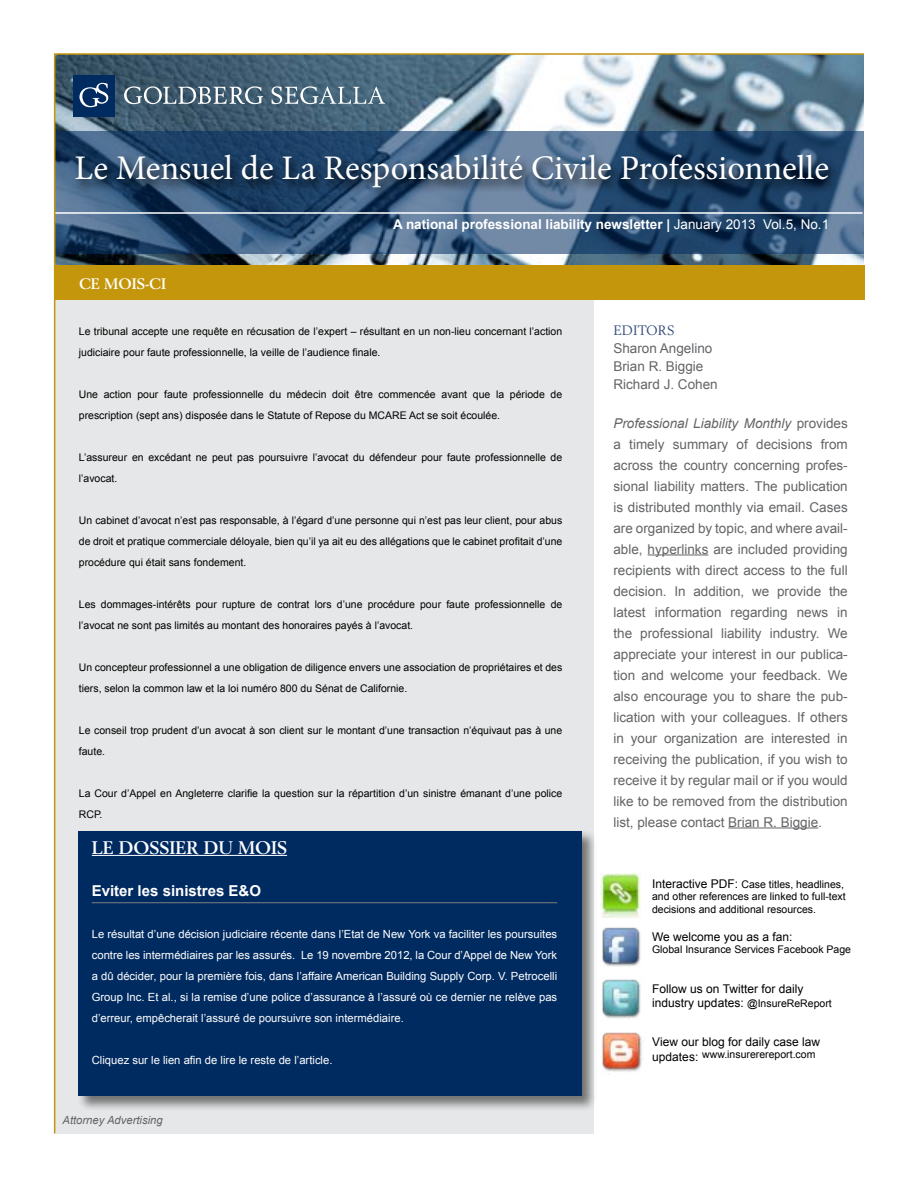
<style>
.page{position:relative;width:918px;height:1188px;background:#fff}
.page>*{position:absolute;margin:0;border:0;box-sizing:border-box;transform-origin:0 0}
.t1{font:34.5px "Minion Pro";color:#fff}
.t2{font:700 18px "Berling LT Std";color:#fff}
.t3{font:700 15px "Arial";color:#fff}
.t4{font:700 15px "Berling LT Std";color:#fff}
.t5{font:13.5px/21px "Arial";color:#636466}
.t6{font:700 13.5px "Arial";color:#fff}
.t7{font:13.5px "Berling LT Std";color:#364d7c}
.t8{font:12px/14.4px "Arial";color:#000}
.t9{font:11.25px/21px "Arial";color:#fff;text-align:justify}
.t10{font:italic 11.25px "Arial";color:#636466}
.t11{font:10.5px/21px "Arial";color:#000}
.s1{font-weight:400}
.s2{font-style:italic}
.s3{font-size:12px}
.s4{font-size:10.5px}
</style>
<div class="page">
<img style="left:55px;top:55px;width:809px;height:211px">
<div style="left:54px;top:300px;width:540px;height:834px;background:#e6e7e8"></div>
<div style="left:54px;top:266px;width:811px;height:34px;background:#c4960c"></div>
<svg style="left:55px;top:131px;width:809px;height:123px;background:#365679"></svg>
<hr style="left:52px;top:212px;width:810px;height:2px;background:#fff">
<hr style="left:55px;top:53px;width:809px;height:2px;background:#c4960c">
<hr style="left:54px;top:53px;width:1px;height:1080px;background:#c4960c">
<hr style="left:648px;top:554px;width:60px;height:1px;background:#636466">
<hr style="left:728px;top:827px;width:90px;height:1px;background:#636466">
<img style="left:601px;top:873px;width:39px;height:44px">
<img style="left:602px;top:927px;width:39px;height:40px">
<img style="left:602px;top:979px;width:39px;height:40px">
<img style="left:602px;top:1032px;width:40px;height:40px">
<div style="left:78px;top:830px;width:519px;height:281px;background:#000;opacity:.5"></div>
<div style="left:79px;top:832px;width:503px;height:264px;background:#002b60"></div>
<hr style="left:92px;top:855px;width:195px;height:1px;background:#fff">
<hr style="left:92px;top:902px;width:465px;height:1px;background:#808080">
<div style="left:72px;top:152px;width:768px;height:48px;background:#000;opacity:.75"></div>
<div style="left:73px;top:75px;width:42px;height:41px;background:#002b60"></div>
<svg style="left:124px;top:86px;width:139px;height:18px;background:#718493"></svg>
<svg style="left:272px;top:86px;width:112px;height:18px;background:#708898"></svg>
<svg style="left:79px;top:83px;width:30px;height:24px"></svg>
<h1 class="t1" style="left:75px;top:145px;width:756px">Le Mensuel de La Responsabilité Civile Professionnelle</h1>
<p class="t6" style="left:393px;top:215px;width:438px">A national professional liability newsletter | <span class="s1">January 2013 Vol.5, No.1</span></p>
<h3 class="t4" style="left:79px;top:275px;width:89px">CE MOIS-CI</h3>
<p class="t11" style="left:79px;top:321px;width:485px">Le tribunal accepte une requête en récusation de l’expert – résultant en un non-lieu concernant l’action judiciaire pour faute professionnelle, la veille de l’audience finale.</p>
<p class="t11" style="left:79px;top:384px;width:485px">Une action pour faute professionnelle du médecin doit être commencée avant que la période de prescription (sept ans) disposée dans le Statute of Repose du MCARE Act se soit écoulée.</p>
<p class="t11" style="left:79px;top:447px;width:485px">L’assureur en excédant ne peut pas poursuivre l’avocat du défendeur pour faute professionnelle de l’avocat.</p>
<p class="t11" style="left:79px;top:510px;width:485px;text-align:justify">Un cabinet d’avocat n’est pas responsable, à l’égard d’une personne qui n’est pas leur client, pour abus de droit et pratique commerciale déloyale, bien qu’il ya ait eu des allégations que le cabinet profitait d’une procédure qui était sans fondement.</p>
<p class="t11" style="left:79px;top:594px;width:485px">Les dommages-intérêts pour rupture de contrat lors d’une procédure pour faute professionnelle de l’avocat ne sont pas limités au montant des honoraires payés à l’avocat.</p>
<p class="t11" style="left:79px;top:657px;width:485px">Un concepteur professionnel a une obligation de diligence envers une association de propriétaires et des tiers, selon la common law et la loi numéro 800 du Sénat de Californie.</p>
<p class="t11" style="left:79px;top:720px;width:485px">Le conseil trop prudent d’un avocat à son client sur le montant d’une transaction n’équivaut pas à une faute.</p>
<p class="t11" style="left:79px;top:783px;width:485px">La Cour d’Appel en Angleterre clarifie la question sur la répartition d’un sinistre émanant d’une police<br>RCP.</p>
<h2 class="t2" style="left:92px;top:837px;width:197px">LE DOSSIER DU MOIS</h2>
<h3 class="t3" style="left:92px;top:880px;width:171px">Eviter les sinistres E&amp;O</h3>
<p class="t9" style="left:92px;top:923px;width:467px">Le résultat d’une décision judiciaire récente dans l’Etat de New York va faciliter les poursuites contre les intermédiaires par les assurés. Le 19 novembre 2012, la Cour d’Appel de New York a dû décider, pour la première fois, dans l’affaire American Building Supply Corp. V. Petrocelli Group Inc. Et al., si la remise d’une police d’assurance à l’assuré où ce dernier ne relève pas d’erreur, empêcherait l’assuré de poursuivre son intermédiaire.</p>
<p class="t9" style="left:92px;top:1049px;width:242px">Cliquez sur le lien afin de lire le reste de l’article.</p>
<p class="t10" style="left:63px;top:1113px;width:102px">Attorney Advertising</p>
<p class="t7" style="left:613px;top:322px;width:63px">EDITORS</p>
<p class="t5" style="left:613px;top:339px;width:106px;line-height:18px">Sharon Angelino<br>Brian R. Biggie<br>Richard J. Cohen</p>
<p class="t5" style="left:613px;top:412px;width:236px;text-align:justify"><span class="s2">Professional Liability Monthly</span> provides a timely summary of decisions from across the country concerning profes&shy;sional liability matters. The publication is distributed monthly via email. Cases are organized by topic, and where avail&shy;able, hyperlinks are included providing recipients with direct access to the full decision. In addition, we provide the latest information regarding news in the professional liability industry. We appreciate your interest in our publica&shy;tion and welcome your feedback. We also encourage you to share the pub&shy;lication with your colleagues. If others in your organization are interested in receiving the publication, if you wish to receive it by regular mail or if you would like to be removed from the distribution list, please contact Brian R. Biggie.</p>
<p class="t11" style="left:652px;top:878px;width:195px;line-height:12.6px"><span class="s3">Interactive PDF:</span> Case titles, headlines, and other references are linked to full-text decisions and additional resources.</p>
<p class="t8" style="left:652px;top:929px;width:142px">We welcome you as a fan:</p>
<p class="t11" style="left:652px;top:939px;width:201px">Global Insurance Services Facebook Page</p>
<p class="t8" style="left:652px;top:981px;width:181px">Follow us on Twitter for daily industry updates: <span class="s4">@InsureReReport</span></p>
<p class="t8" style="left:652px;top:1035px;width:169px">View our blog for daily case law updates:</p>
<p class="t11" style="left:702px;top:1044px;width:115px">www.insurerereport.com</p>
</div>
